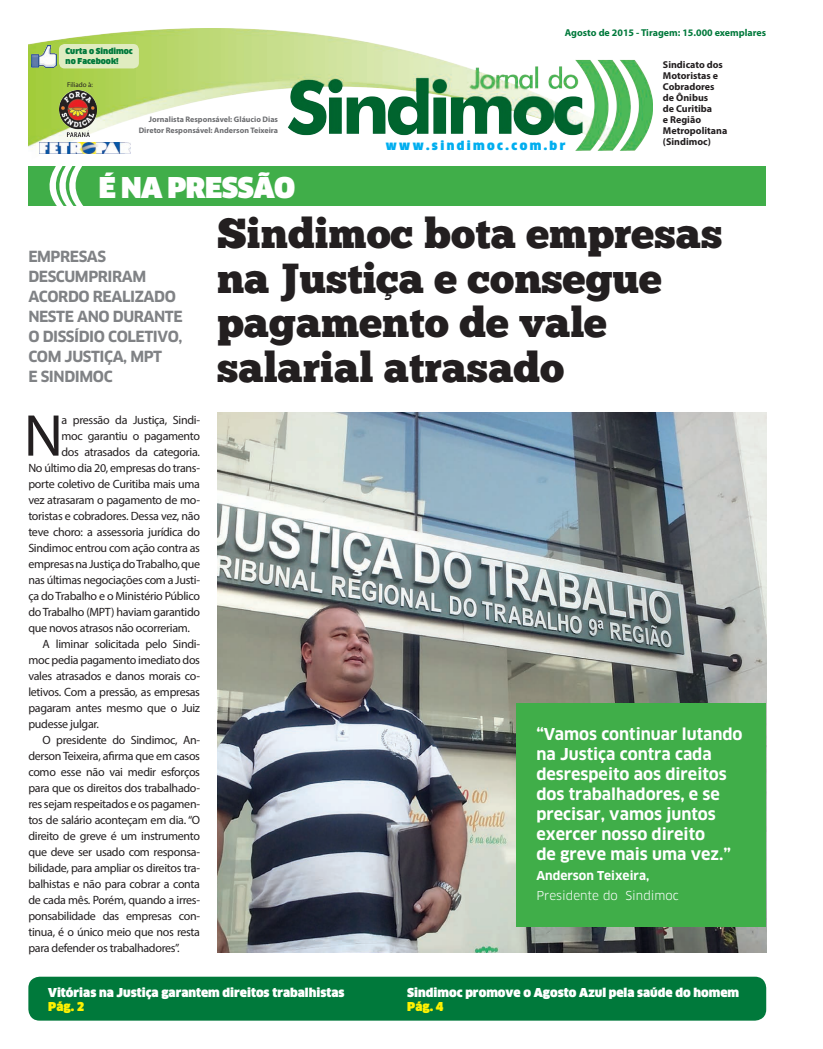
<style>
.page{position:relative;width:823px;height:1049px;background:#fff}
.page>*{position:absolute;margin:0;border:0;box-sizing:border-box;transform-origin:0 0}
.materia_10{font:59.5px "Myriad Pro";color:#231f20}
.tit_25_chunk{font:42px/44.5px "Chunk Five";color:#231f20}
.sub{font:900 28px "Clan";letter-spacing:-.02em;color:#fff}
.gravata{font:700 16px/20px "Clan";color:#fff}
.gravata-2{font:700 15px/20px "Clan";letter-spacing:-.03em;color:#808285}
.materia_10-2{font:12px/16px "Myriad Pro";letter-spacing:-.025em;color:#231f20;text-align:justify}
.materia_10-3{font:900 12px/14px "Clan";color:#fff}
.gravata-3{font:12px/20px "Clan";color:#fff}
.t1{font:900 12px "Clan";letter-spacing:.2em;color:#00aeef}
.materia_10-4{font:700 10px/11px "Myriad Pro";color:#231f20}
.materia_10-5{font:700 10px "Myriad Pro";color:#00793b}
.materia_10-6{font:700 8px/11px "Myriad Pro";color:#6c6d70;text-align:right}
.t2{font:900 8px "Clan";color:#00793b}
.materia_10-7{font:7px "Myriad Pro";color:#231f20}
.s1{font-weight:700}
.s2{color:#fff101}
</style>
<div class="page">
<img style="left:217px;top:412px;width:548px;height:540px">
<img style="left:29px;top:28px;width:623px;height:126px">
<div style="left:28px;top:166px;width:737px;height:40px;background:#40ae49"></div>
<svg style="left:49px;top:166px;width:35px;height:40px"></svg>
<div style="left:59px;top:44px;width:80px;height:24px;background:#e0ecc1;border-radius:6px"></div>
<div style="left:28px;top:977px;width:737px;height:43px;background:#00793b;border-radius:11px"></div>
<img style="left:60px;top:91px;width:37px;height:46px">
<img style="left:39px;top:142px;width:91px;height:12px">
<img style="left:31px;top:45px;width:25px;height:23px">
<div style="left:516px;top:703px;width:249px;height:224px;background:#40ae49"></div>
<p class="t2" style="left:66px;top:47px;width:69px">Curta o Sindimoc</p>
<p class="t2" style="left:66px;top:56px;width:55px">no Facebook!</p>
<p class="materia_10-7" style="left:67px;top:81px;width:27px">Filiado à:</p>
<p class="materia_10-6" style="left:139px;top:114px;width:141px">Jornalista Responsável: Gláucio Dias<br>Diretor Responsável: Anderson Teixeira</p>
<p class="materia_10-5" style="left:564px;top:26px;width:203px">Agosto de 2015 - Tiragem: 15.000 exemplares</p>
<p class="materia_10-4" style="left:662px;top:58px;width:66px">Sindicato dos<br>Motoristas e<br>Cobradores de Ônibus<br>de Curitiba<br>e Região<br>Metropolitana (Sindimoc)</p>
<p class="t1" style="left:386px;top:139px;width:181px">www.sindimoc.com.br</p>
<p class="sub" style="left:99px;top:171px;width:198px">É NA PRESSÃO</p>
<p class="tit_25_chunk" style="left:217px;top:212px;width:506px">Sindimoc bota empresas na Justiça e consegue pagamento de vale salarial atrasado</p>
<p class="gravata-2" style="left:28px;top:247px;width:156px">EMPRESAS<br>DESCUMPRIRAM<br>ACORDO REALIZADO<br>NESTE ANO DURANTE<br>O DISSÍDIO COLETIVO,<br>COM JUSTIÇA, MPT<br>E SINDIMOC</p>
<p class="materia_10" style="left:24px;top:399px;width:41px">N</p>
<p class="materia_10-2" style="left:61px;top:411px;width:140px">a pressão da Justiça, Sindi-</p>
<p class="materia_10-2" style="left:61px;top:427px;width:140px">moc garantiu o pagamento</p>
<p class="materia_10-2" style="left:61px;top:443px;width:140px">dos atrasados da categoria.</p>
<p class="materia_10-2" style="left:28px;top:459px;width:173px">No último dia 20, empresas do trans-</p>
<p class="materia_10-2" style="left:28px;top:475px;width:173px">porte coletivo de Curitiba mais uma</p>
<p class="materia_10-2" style="left:28px;top:491px;width:173px">vez atrasaram o pagamento de mo-</p>
<p class="materia_10-2" style="left:28px;top:507px;width:173px">toristas e cobradores. Dessa vez, não</p>
<p class="materia_10-2" style="left:28px;top:523px;width:173px">teve choro: a assessoria jurídica do</p>
<p class="materia_10-2" style="left:28px;top:539px;width:173px">Sindimoc entrou com ação contra as</p>
<p class="materia_10-2" style="left:28px;top:555px;width:173px">empresas na Justiça do Trabalho, que</p>
<p class="materia_10-2" style="left:28px;top:571px;width:173px">nas últimas negociações com a Justi-</p>
<p class="materia_10-2" style="left:28px;top:587px;width:173px">ça do Trabalho e o Ministério Público</p>
<p class="materia_10-2" style="left:28px;top:603px;width:173px">do Trabalho (MPT) haviam garantido</p>
<p class="materia_10-2" style="left:28px;top:619px;width:163px">que novos atrasos não ocorreriam.</p>
<p class="materia_10-2" style="left:28px;top:635px;width:173px;text-indent:14px">A liminar solicitada pelo Sindi&shy;moc pedia pagamento imediato dos vales atrasados e danos morais co&shy;letivos. Com a pressão, as empresas pagaram antes mesmo que o Juiz pudesse julgar.</p>
<p class="materia_10-2" style="left:28px;top:731px;width:173px;text-indent:14px">O presidente do Sindimoc, An&shy;derson Teixeira, afirma que em casos como esse não vai medir esforços para que os direitos dos trabalhado&shy;res sejam respeitados e os pagamen&shy;tos de salário aconteçam em dia. “O direito de greve é um instrumento que deve ser usado com responsa&shy;bilidade, para ampliar os direitos tra&shy;balhistas e não para cobrar a conta de cada mês. Porém, quando a irres&shy;ponsabilidade das empresas con&shy;tinua, é o único meio que nos resta para defender os trabalhadores”.</p>
<p class="gravata" style="left:536px;top:724px;width:208px">“Vamos continuar lutando na Justiça contra cada desrespeito aos direitos dos trabalhadores, e se precisar, vamos juntos exercer nosso direito<br>de greve mais uma vez.”</p>
<p class="gravata-3" style="left:536px;top:866px;width:144px"><span class="s1">Anderson Teixeira,<br></span>Presidente do Sindimoc</p>
<p class="materia_10-3" style="left:48px;top:985px;width:297px">Vitórias na Justiça garantem direitos trabalhistas<br><span class="s2">Pág. 2</span></p>
<p class="materia_10-3" style="left:407px;top:985px;width:333px">Sindimoc promove o Agosto Azul pela saúde do homem<br><span class="s2">Pág. 4</span></p>
</div>
